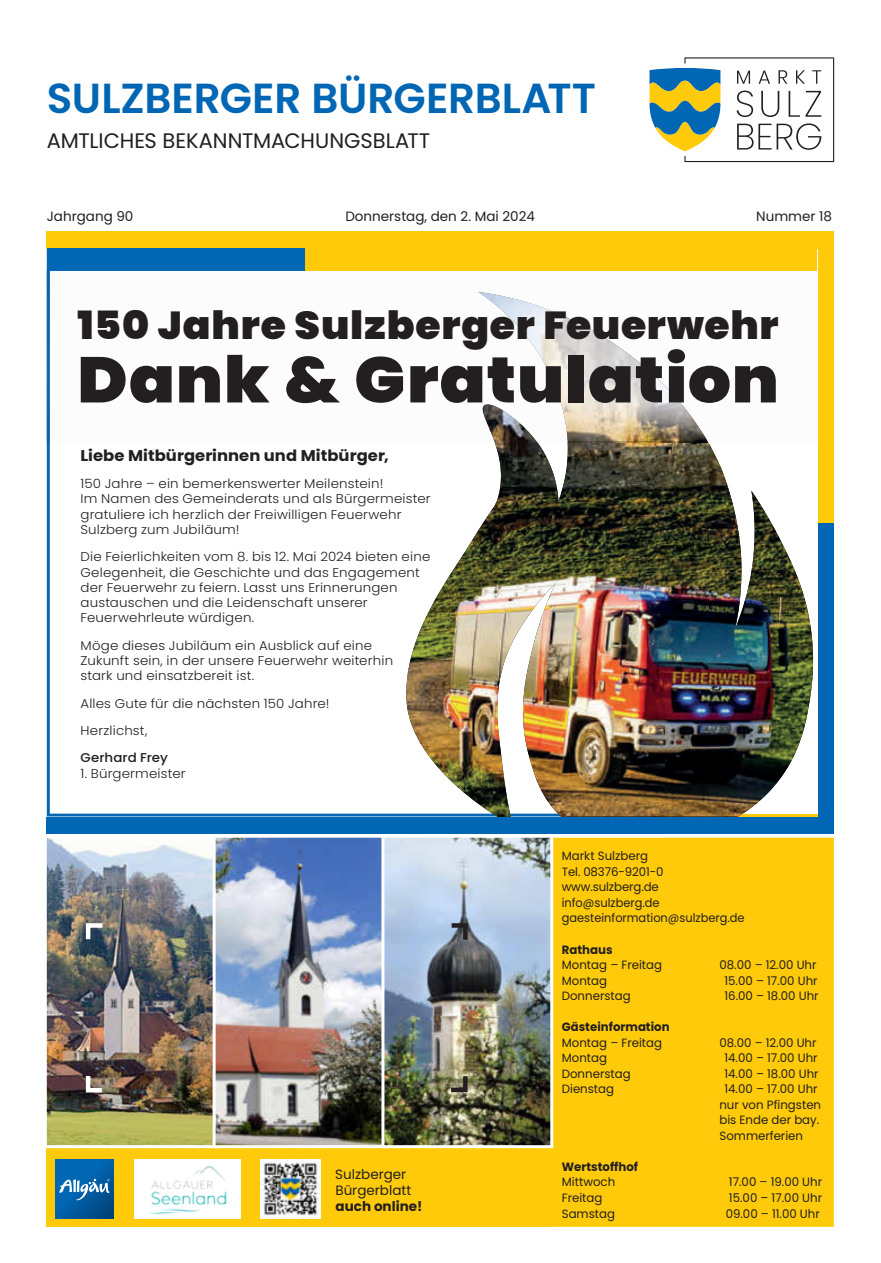
<style>
.page{position:relative;width:881px;height:1263px;background:#fff}
.page>*{position:absolute;margin:0;border:0;box-sizing:border-box;transform-origin:0 0}
.t1{font:900 64.35px "Poppins";letter-spacing:.015em;color:#231f20;scale:1.05 1}
.t2{font:600 42px "Poppins";letter-spacing:-.005em;color:#0166b3}
.t3{font:900 38.85px "Poppins";letter-spacing:.02em;color:#231f20;scale:1.05 1}
.t4{font:21px "Poppins";letter-spacing:-.01em;color:#231f20}
.t5{font:700 15.6px "Poppins";letter-spacing:.005em;color:#231f20;scale:1.05 1}
.t6{font:13.5px/16.2px "Poppins";color:#231f20}
.t7{font:700 13.5px "Poppins";color:#231f20}
.t8{font:300 12.75px/15.3px "Poppins";letter-spacing:.015em;color:#231f20;scale:1.05 1}
.t9{font:500 12.75px "Poppins";color:#231f20;scale:1.05 1}
.t10{font:12px/15.6px "Poppins";color:#231f20}
.t11{font:700 12px "Poppins";color:#231f20}
</style>
<div class="page">
<div style="left:47px;top:523px;width:786px;height:310px;background:#0166b3"></div>
<div style="left:47px;top:232px;width:786px;height:291px;background:#feca0a"></div>
<div style="left:47px;top:443px;width:354px;height:371px;background:#fff"></div>
<div style="left:47px;top:249px;width:261px;height:22px;background:#0166b3"></div>
<div style="left:305px;top:249px;width:511px;height:22px;background:#feca0a"></div>
<img style="left:401px;top:443px;width:415px;height:373px">
<svg style="left:708px;top:443px;width:3px;height:5px"></svg>
<svg style="left:492px;top:814px;width:18px;height:2px"></svg>
<img style="left:494px;top:443px;width:73px;height:58px">
<div style="left:47px;top:271px;width:769px;height:172px;background:#fcfcfc"></div>
<img style="left:478px;top:441px;width:230px;height:2px">
<div style="left:449px;top:274px;width:309px;height:167px;background:#fcfcfc"></div>
<img style="left:477px;top:292px;width:230px;height:149px">
<img style="left:477px;top:292px;width:178px;height:84px">
<div style="left:47px;top:838px;width:507px;height:389px;background:#feca0a"></div>
<svg style="left:649px;top:57px;width:184px;height:105px"></svg>
<div style="left:553px;top:838px;width:280px;height:389px;background:#feca0a"></div>
<img style="left:46px;top:833px;width:165px;height:317px">
<img style="left:211px;top:833px;width:169px;height:316px">
<img style="left:380px;top:833px;width:174px;height:316px">
<svg style="left:55px;top:1159px;width:58px;height:59px;background:#005da4"></svg>
<svg style="left:59px;top:1179px;width:51px;height:21px"></svg>
<div style="left:134px;top:1159px;width:106px;height:59px;background:#fff"></div>
<img style="left:149px;top:1166px;width:78px;height:49px">
<img style="left:260px;top:1159px;width:60px;height:59px">
<svg style="left:84px;top:921px;width:23px;height:23px"></svg>
<svg style="left:84px;top:1071px;width:22px;height:24px"></svg>
<svg style="left:447px;top:921px;width:22px;height:23px"></svg>
<svg style="left:446px;top:1072px;width:23px;height:22px"></svg>
<h2 class="t2" style="left:47px;top:74px;width:550px">SULZBERGER BÜRGERBLATT</h2>
<h3 class="t4" style="left:47px;top:129px;width:385px">AMTLICHES BEKANNTMACHUNGSBLATT</h3>
<p class="t6" style="left:47px;top:208px;width:88px">Jahrgang 90</p>
<p class="t6" style="left:345px;top:208px;width:191px">Donnerstag, den 2. Mai 2024</p>
<p class="t6" style="left:755px;top:208px;width:77px">Nummer 18</p>
<h3 class="t3" style="left:77px;top:303px;width:669px">150 Jahre Sulzberger Feuerwehr</h3>
<h1 class="t1" style="left:77px;top:343px;width:669px">Dank &amp; Gratulation</h1>
<p class="t5" style="left:80px;top:446px;width:295px">Liebe Mitbürgerinnen und Mitbürger,</p>
<p class="t8" style="left:80px;top:476px;width:335px">150 Jahre – ein bemerkenswerter Meilenstein!<br>Im Namen des Gemeinderats und als Bürgermeister gratuliere ich herzlich der Freiwilligen Feuerwehr Sulzberg zum Jubiläum!</p>
<p class="t8" style="left:80px;top:549px;width:334px">Die Feierlichkeiten vom 8. bis 12. Mai 2024 bieten eine Gelegenheit, die Geschichte und das Engagement der Feuerwehr zu feiern. Lasst uns Erinnerungen austauschen und die Leidenschaft unserer Feuerwehrleute würdigen.</p>
<p class="t8" style="left:80px;top:638px;width:299px">Möge dieses Jubiläum ein Ausblick auf eine<br>Zukunft sein, in der unsere Feuerwehr weiterhin stark und einsatzbereit ist.</p>
<p class="t8" style="left:80px;top:689px;width:238px;line-height:27.3px">Alles Gute für die nächsten 150 Jahre!<br>Herzlichst,</p>
<p class="t9" style="left:80px;top:750px;width:85px">Gerhard Frey</p>
<p class="t8" style="left:80px;top:765px;width:102px">1. Bürgermeister</p>
<p class="t6" style="left:335px;top:1166px;width:78px">Sulzberger<br>Bürgerblatt</p>
<p class="t7" style="left:335px;top:1198px;width:88px">auch online!</p>
<p class="t10" style="left:561px;top:848px;width:184px">Markt Sulzberg<br>Tel. 08376-9201-0 www.sulzberg.de info@sulzberg.de gaesteinformation@sulzberg.de</p>
<p class="t11" style="left:561px;top:942px;width:52px">Rathaus</p>
<p class="t10" style="left:561px;top:957px;width:102px">Montag – Freitag</p>
<p class="t10" style="left:719px;top:957px;width:99px">08.00 – 12.00 Uhr</p>
<p class="t10" style="left:561px;top:973px;width:47px">Montag</p>
<p class="t10" style="left:724px;top:973px;width:95px">15.00 – 17.00 Uhr</p>
<p class="t10" style="left:561px;top:988px;width:70px">Donnerstag</p>
<p class="t10" style="left:724px;top:988px;width:96px">16.00 – 18.00 Uhr</p>
<p class="t11" style="left:561px;top:1020px;width:109px">Gästeinformation</p>
<p class="t10" style="left:561px;top:1035px;width:102px">Montag – Freitag</p>
<p class="t10" style="left:719px;top:1035px;width:99px">08.00 – 12.00 Uhr</p>
<p class="t10" style="left:561px;top:1050px;width:47px">Montag</p>
<p class="t10" style="left:724px;top:1050px;width:95px">14.00 – 17.00 Uhr</p>
<p class="t10" style="left:561px;top:1066px;width:70px">Donnerstag</p>
<p class="t10" style="left:724px;top:1066px;width:96px">14.00 – 18.00 Uhr</p>
<p class="t10" style="left:561px;top:1081px;width:54px">Dienstag</p>
<p class="t10" style="left:719px;top:1081px;width:103px;text-indent:5px">14.00 – 17.00 Uhr nur von Pfingsten bis Ende der bay.<br>Sommerferien</p>
<p class="t11" style="left:561px;top:1160px;width:78px">Wertstoffhof</p>
<p class="t10" style="left:561px;top:1174px;width:55px">Mittwoch</p>
<p class="t10" style="left:728px;top:1174px;width:95px">17.00 – 19.00 Uhr</p>
<p class="t10" style="left:561px;top:1190px;width:42px">Freitag</p>
<p class="t10" style="left:728px;top:1190px;width:95px">15.00 – 17.00 Uhr</p>
<p class="t10" style="left:561px;top:1205px;width:55px">Samstag</p>
<p class="t10" style="left:725px;top:1205px;width:96px">09.00 – 11.00 Uhr</p>
</div>
